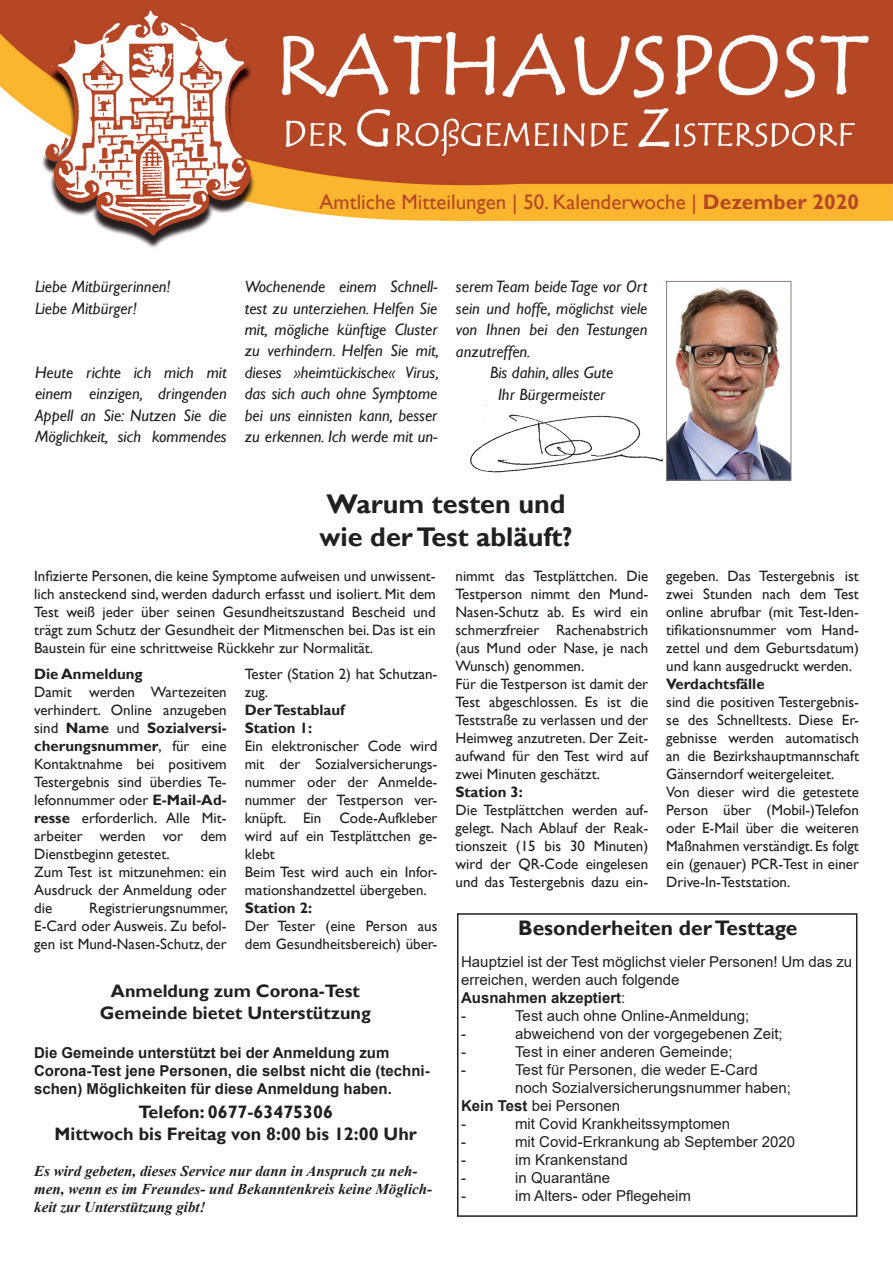
<style>
.page{position:relative;width:893px;height:1263px;background:#fff}
.page>*{position:absolute;margin:0;border:0;box-sizing:border-box;transform-origin:0 0}
.t1{font:700 27px/32.4px "Gill Sans";color:#231f20}
.t2{font:21px "Gill Sans";color:#b64625}
.t3{font:700 21px "Gill Sans";color:#231f20}
.t4{font:700 18px/21.6px "Gill Sans";color:#231f20;text-align:center}
.t5{font:italic 16.5px/21.5px "Gill Sans";color:#231f20;text-align:justify}
.t6{font:15px/18px "Gill Sans";color:#231f20}
.t7{font:15px/18px "Arial";color:#231f20}
.t8{font:700 15px/18px "Arial";color:#231f20}
.t9{font:italic 700 15px/18px "Times New Roman";color:#231f20}
.t10{font:700 15px/18px "Gill Sans";color:#231f20}
.s1{font-weight:700}
</style>
<div class="page">
<img style="left:470px;top:405px;width:193px;height:68px">
<img style="left:0;top:0;width:893px;height:248px">
<img style="left:668px;top:288px;width:121px;height:191px">
<div style="left:666px;top:281px;width:125px;height:200px;border:1px solid #867f7c"></div>
<div style="left:457px;top:913px;width:400px;height:304px;border:2px solid #231f20"></div>
<h2 class="t2" style="left:319px;top:190px;width:541px">Amtliche Mitteilungen | 50. Kalenderwoche | <span class="s1">Dezember 2020</span></h2>
<p class="t5" style="left:35px;top:276px;width:137px">Liebe Mitbürgerinnen!<br>Liebe Mitbürger!</p>
<p class="t5" style="left:35px;top:362px;width:193px">Heute richte ich mich mit einem einzigen, dringenden Appell an Sie: Nutzen Sie die Möglichkeit, sich kommendes</p>
<p class="t5" style="left:245px;top:276px;width:196px">Wochenende einem Schnell&shy;test zu unterziehen. Helfen Sie mit, mögliche künftige Cluster zu verhindern. Helfen Sie mit, dieses »heimtückische« Virus, das sich auch ohne Symptome bei uns einnisten kann, besser zu erkennen. Ich werde mit un-</p>
<p class="t5" style="left:456px;top:276px;width:193px">serem Team beide Tage vor Ort</p>
<p class="t5" style="left:456px;top:298px;width:193px">sein und hoffe, möglichst viele</p>
<p class="t5" style="left:456px;top:319px;width:193px">von Ihnen bei den Testungen</p>
<p class="t5" style="left:456px;top:341px;width:76px">anzutreffen.</p>
<p class="t5" style="left:490px;top:362px;width:125px">Bis dahin, alles Gute</p>
<p class="t5" style="left:498px;top:384px;width:109px">Ihr Bürgermeister</p>
<h1 class="t1" style="left:319px;top:489px;width:255px">Warum testen und wie der Test abläuft?</h1>
<p class="t6" style="left:34px;top:567px;width:403px;text-align:justify">Infizierte Personen, die keine Symptome aufweisen und unwissent&shy;lich ansteckend sind, werden dadurch erfasst und isoliert. Mit dem Test weiß jeder über seinen Gesundheitszustand Bescheid und trägt zum Schutz der Gesundheit der Mitmenschen bei. Das ist ein Baustein für eine schrittweise Rückkehr zur Normalität.</p>
<p class="t10" style="left:34px;top:666px;width:110px">Die Anmeldung</p>
<p class="t6" style="left:34px;top:684px;width:194px">Damit werden Wartezeiten verhindert. Online anzugeben sind <span class="s1">Name</span> und <span class="s1">Sozialversi&shy;cherungsnummer</span>, für eine<br>Kontaktnahme bei positivem<br>Testergebnis sind überdies Te&shy;lefonnummer oder <span class="s1">E-Mail-Ad&shy;resse</span> erforderlich. Alle Mit&shy;arbeiter werden vor dem<br>Dienstbeginn getestet.<br>Zum Test ist mitzunehmen: ein<br>Ausdruck der Anmeldung oder die</p>
<p class="t6" style="left:34px;top:900px;width:196px;text-align:justify;text-indent:55px">Registrierungsnummer, E-Card oder Ausweis. Zu befol&shy;gen ist Mund-Nasen-Schutz, der</p>
<p class="t6" style="left:245px;top:666px;width:194px">Tester (Station 2) hat Schutzan&shy;zug.</p>
<p class="t10" style="left:245px;top:702px;width:101px">Der Testablauf<br>Station 1:</p>
<p class="t6" style="left:245px;top:738px;width:194px">Ein elektronischer Code wird mit der Sozialversicherungs&shy;nummer oder der Anmelde&shy;nummer der Testperson ver&shy;knüpft. Ein Code-Aufkleber wird auf ein Testplättchen ge&shy;klebt<br>Beim Test wird auch ein Infor&shy;mationshandzettel übergeben.</p>
<p class="t10" style="left:245px;top:900px;width:69px">Station 2:</p>
<p class="t6" style="left:245px;top:918px;width:194px">Der Tester (eine Person aus dem Gesundheitsbereich) über-</p>
<p class="t4" style="left:100px;top:981px;width:272px">Anmeldung zum Corona-Test<br>Gemeinde bietet Unterstützung</p>
<p class="t8" style="left:34px;top:1044px;width:397px">Die Gemeinde unterstützt bei der Anmeldung zum<br>Corona-Test jene Personen, die selbst nicht die (techni&shy;schen) Möglichkeiten für diese Anmeldung haben.</p>
<p class="t4" style="left:55px;top:1102px;width:364px">Telefon: 0677-63475306<br>Mittwoch bis Freitag von 8:00 bis 12:00 Uhr</p>
<p class="t9" style="left:34px;top:1162px;width:399px">Es wird gebeten, dieses Service nur dann in Anspruch zu neh&shy;men, wenn es im Freundes- und Bekanntenkreis keine Möglich&shy;keit zur Unterstützung gibt!</p>
<p class="t6" style="left:455px;top:567px;width:194px">nimmt das Testplättchen. Die<br>Testperson nimmt den Mund-<br>Nasen-Schutz ab. Es wird ein schmerzfreier Rachenabstrich (aus Mund oder Nase, je nach<br>Wunsch) genommen.<br>Für die Testperson ist damit der<br>Test abgeschlossen. Es ist die<br>Teststraße zu verlassen und der<br>Heimweg anzutreten. Der Zeit&shy;aufwand für den Test wird auf zwei Minuten geschätzt.</p>
<p class="t10" style="left:455px;top:784px;width:69px">Station 3:</p>
<p class="t6" style="left:455px;top:801px;width:194px;text-align:justify">Die Testplättchen werden auf&shy;gelegt. Nach Ablauf der Reak&shy;tionszeit (15 bis 30 Minuten) wird der QR-Code eingelesen und das Testergebnis dazu ein-</p>
<p class="t6" style="left:666px;top:567px;width:194px;text-align:justify">gegeben. Das Testergebnis ist zwei Stunden nach dem Test online abrufbar (mit Test-Iden&shy;tifikationsnummer vom Hand&shy;zettel und dem Geburtsdatum) und kann ausgedruckt werden.</p>
<p class="t10" style="left:666px;top:676px;width:100px">Verdachtsfälle</p>
<p class="t6" style="left:666px;top:693px;width:194px">sind die positiven Testergebnis&shy;se des Schnelltests. Diese Er&shy;gebnisse werden automatisch an die Bezirkshauptmannschaft<br>Gänserndorf weitergeleitet.<br>Von dieser wird die getestete<br>Person über (Mobil-)Telefon oder E-Mail über die weiteren<br>Maßnahmen verständigt. Es folgt ein (genauer) PCR-Test in einer<br>Drive-In-Teststation.</p>
<h2 class="t3" style="left:518px;top:915px;width:281px">Besonderheiten der Testtage</h2>
<p class="t7" style="left:461px;top:952px;width:392px">Hauptziel ist der Test möglichst vieler Personen! Um das zu erreichen, werden auch folgende<br><span class="s1">Ausnahmen akzeptiert</span>:<br>-</p>
<p class="t7" style="left:515px;top:1006px;width:236px">Test auch ohne Online-Anmeldung;</p>
<p class="t7" style="left:461px;top:1024px;width:6px">-</p>
<p class="t7" style="left:515px;top:1024px;width:269px">abweichend von der vorgegebenen Zeit;</p>
<p class="t7" style="left:461px;top:1042px;width:6px">-</p>
<p class="t7" style="left:515px;top:1042px;width:219px">Test in einer anderen Gemeinde;</p>
<p class="t7" style="left:461px;top:1060px;width:6px">-</p>
<p class="t7" style="left:515px;top:1060px;width:244px">Test für Personen, die weder E-Card</p>
<p class="t7" style="left:515px;top:1078px;width:277px">noch Sozialversicherungsnummer haben;</p>
<p class="t7" style="left:461px;top:1096px;width:160px"><span class="s1">Kein Test</span> bei Personen</p>
<p class="t7" style="left:461px;top:1114px;width:6px">-</p>
<p class="t7" style="left:515px;top:1114px;width:217px">mit Covid Krankheitssymptomen</p>
<p class="t7" style="left:461px;top:1132px;width:6px">-</p>
<p class="t7" style="left:515px;top:1132px;width:282px">mit Covid-Erkrankung ab September 2020</p>
<p class="t7" style="left:461px;top:1150px;width:6px">-</p>
<p class="t7" style="left:515px;top:1150px;width:114px">im Krankenstand</p>
<p class="t7" style="left:461px;top:1168px;width:6px">-</p>
<p class="t7" style="left:515px;top:1168px;width:97px">in Quarantäne</p>
<p class="t7" style="left:461px;top:1186px;width:6px">-</p>
<p class="t7" style="left:515px;top:1186px;width:177px">im Alters- oder Pflegeheim</p>
</div>
